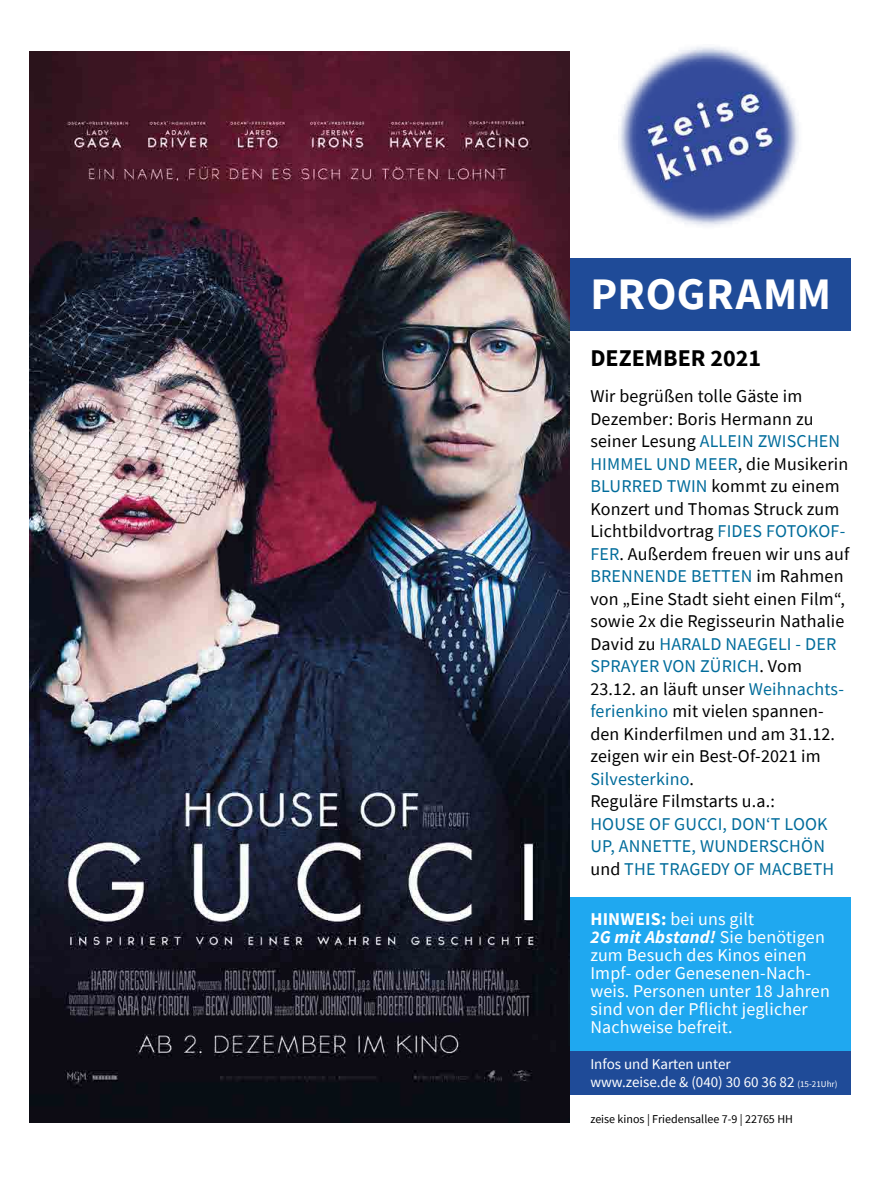
<style>
.page{position:relative;width:893px;height:1191px;background:#fff}
.page>*{position:absolute;margin:0;border:0;box-sizing:border-box;transform-origin:0 0}
.t1{font:700 45px "Source Sans Pro";letter-spacing:.01em;color:#fff}
.t2{font:700 24px "Source Sans Pro";color:#000}
.t3{font:18px/22.5px "Source Sans Pro";letter-spacing:.01em;color:#000}
.t4{font:18px/18px "Source Sans Pro";letter-spacing:.01em;color:#fff}
.t5{font:18px/22.5px "Source Sans Pro";letter-spacing:.01em;color:#006c9b}
.t6{font:15px/18px "Source Sans Pro";color:#fff}
.t7{font:12px "Source Sans Pro";color:#000}
.s1{color:#006c9b}
.s2{color:#000}
.s3{font-weight:700}
.s4{font-weight:700;font-style:italic}
.s5{font-size:9px}
</style>
<div class="page">
<div style="left:570px;top:1050px;width:280px;height:45px;background:#1f4b98"></div>
<img style="left:30px;top:51px;width:540px;height:1072px">
<img style="left:618px;top:46px;width:181px;height:181px">
<div style="left:570px;top:258px;width:280px;height:72px;background:#1f4b98"></div>
<div style="left:570px;top:897px;width:280px;height:153px;background:#1fa8f0"></div>
<h1 class="t1" style="left:590px;top:263px;width:242px">PROGRAMM</h1>
<h2 class="t2" style="left:590px;top:342px;width:172px">DEZEMBER 2021</h2>
<p class="t3" style="left:590px;top:385px;width:261px">Wir begrüßen tolle Gäste im<br>Dezember: Boris Hermann zu seiner Lesung <span class="s1">ALLEIN ZWISCHEN<br>HIMMEL UND MEER</span>, die Musikerin<br><span class="s1">BLURRED TWIN</span> kommt zu einem<br>Konzert und Thomas Struck zum<br>Lichtbildvortrag <span class="s1">FIDES FOTOKOF-<br>FER</span>. Außerdem freuen wir uns auf<br><span class="s1">BRENNENDE BETTEN</span> im Rahmen von „Eine Stadt sieht einen Film“, sowie 2x die Regisseurin Nathalie<br>David zu <span class="s1">HARALD NAEGELI - DER<br>SPRAYER VON ZÜRICH</span>. Vom<br>23.12. an läuft unser <span class="s1">Weihnachts&shy;ferienkino</span> mit vielen spannen&shy;den Kinderfilmen und am 31.12. zeigen wir ein Best-Of-2021 im<br><span class="s1">Silvesterkino</span>.<br>Reguläre Filmstarts u.a.:</p>
<p class="t5" style="left:590px;top:812px;width:245px">HOUSE OF GUCCI, DON‘T LOOK<br>UP, ANNETTE, WUNDERSCHÖN <span class="s2">und</span> THE TRAGEDY OF MACBETH</p>
<p class="t4" style="left:590px;top:909px;width:241px"><span class="s3">HINWEIS:</span> bei uns gilt<br><span class="s4">2G mit Abstand!</span> Sie benötigen zum Besuch des Kinos einen<br>Impf- oder Genesenen-Nach&shy;weis. Personen unter 18 Jahren sind von der Pflicht jeglicher<br>Nachweise befreit.</p>
<p class="t6" style="left:590px;top:1054px;width:249px">Infos und Karten unter<br>www.zeise.de &amp; (040) 30 60 36 82 <span class="s5">(15-21Uhr)</span></p>
<p class="t7" style="left:590px;top:1111px;width:204px">zeise kinos | Friedensallee 7-9 | 22765 HH</p>
</div>
